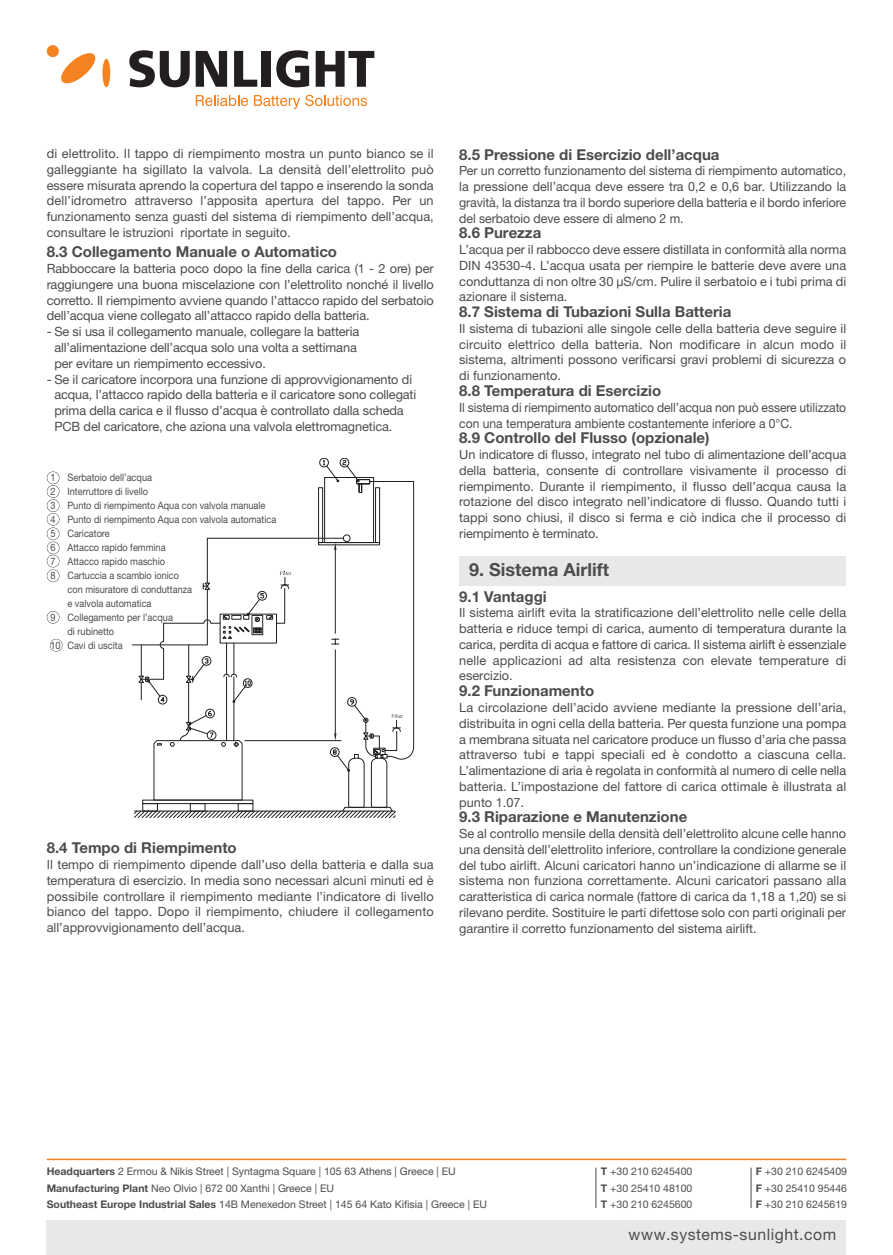
<style>
.page{position:relative;width:893px;height:1255px;background:#fff}
.page>*{position:absolute;margin:0;border:0;box-sizing:border-box;transform-origin:0 0}
.t1{font:700 18px "Helvetica Neue LTW1 G";color:#4b4c4d}
.t2{font:15.75px "Helvetica Neue LTW1 G";letter-spacing:.035em;color:#4b4c4d}
.t3{font:700 15px "Helvetica Neue LTW1 G";color:#4b4c4d}
.t4{font:12.75px/15.8px "Helvetica Neue LTW1 G";letter-spacing:-.01em;color:#4b4c4d;text-align:justify}
.t5{font:12.75px/15.8px "Helvetica Neue LTW1 G";letter-spacing:-.01em;color:#4b4c4d;scale:.95 1}
.t6{font:10.5px "Helvetica Neue LTW1 G";color:#4b4c4d}
.t7{font:10.2px "Helvetica Neue LTW1 G";color:#4b4c4d;scale:.9 1}
.s1{font-weight:700}
</style>
<div class="page">
<hr style="left:47px;top:1158px;width:799px;height:2px;background:#f58220">
<hr style="left:596px;top:1167px;width:1px;height:40px;background:#4b4c4d">
<hr style="left:751px;top:1167px;width:1px;height:40px;background:#4b4c4d">
<div style="left:47px;top:1220px;width:799px;height:34px;background:#e7e8e9"></div>
<svg style="left:129px;top:50px;width:61px;height:37px"></svg>
<svg style="left:196px;top:51px;width:31px;height:36px"></svg>
<svg style="left:234px;top:51px;width:23px;height:36px"></svg>
<div style="left:262px;top:51px;width:9px;height:36px;background:#231f20"></div>
<svg style="left:276px;top:50px;width:33px;height:37px"></svg>
<svg style="left:316px;top:51px;width:58px;height:36px"></svg>
<div style="left:102px;top:59px;width:8px;height:28px;background:#f58220;border-radius:50%"></div>
<svg style="left:61px;top:53px;width:35px;height:31px"></svg>
<div style="left:47px;top:45px;width:12px;height:12px;background:#f58220;border-radius:50%"></div>
<svg style="left:196px;top:95px;width:52px;height:11px"></svg>
<svg style="left:254px;top:95px;width:113px;height:14px"></svg>
<div style="left:459px;top:556px;width:387px;height:29px;background:#e7e8e9"></div>
<svg style="left:132px;top:458px;width:282px;height:359px"></svg>
<div style="left:47px;top:471px;width:13px;height:13px;border:1px solid #4b4c4d;border-radius:50%"></div>
<div style="left:47px;top:485px;width:13px;height:13px;border:1px solid #4b4c4d;border-radius:50%"></div>
<div style="left:47px;top:499px;width:13px;height:13px;border:1px solid #4b4c4d;border-radius:50%"></div>
<div style="left:47px;top:513px;width:13px;height:12px;border:1px solid #4b4c4d;border-radius:50%"></div>
<div style="left:47px;top:527px;width:13px;height:13px;border:1px solid #4b4c4d;border-radius:50%"></div>
<div style="left:47px;top:541px;width:13px;height:13px;border:1px solid #4b4c4d;border-radius:50%"></div>
<div style="left:47px;top:554px;width:13px;height:13px;border:1px solid #4b4c4d;border-radius:50%"></div>
<div style="left:47px;top:569px;width:13px;height:13px;border:1px solid #4b4c4d;border-radius:50%"></div>
<div style="left:47px;top:611px;width:13px;height:12px;border:1px solid #4b4c4d;border-radius:50%"></div>
<div style="left:50px;top:638px;width:13px;height:13px;border:1px solid #4b4c4d;border-radius:50%"></div>
<p class="t4" style="left:47px;top:147px;width:388px">di elettrolito. Il tappo di riempimento mostra un punto bianco se il galleggiante ha sigillato la valvola. La densità dell’elettrolito può essere misurata aprendo la copertura del tappo e inserendo la sonda dell’idrometro attraverso l’apposita apertura del tappo. Per un funzionamento senza guasti del sistema di riempimento dell’acqua, consultare le istruzioni riportate in seguito.</p>
<p class="t3" style="left:47px;top:247px;width:292px">8.3 Collegamento Manuale o Automatico</p>
<p class="t4" style="left:47px;top:262px;width:388px">Rabboccare la batteria poco dopo la fine della carica (1 - 2 ore) per raggiungere una buona miscelazione con l’elettrolito nonché il livello corretto. Il riempimento avviene quando l’attacco rapido del serbatoio dell’acqua viene collegato all’attacco rapido della batteria.</p>
<p class="t4" style="left:54px;top:325px;width:306px;text-align:left;text-indent:-8px">- Se si usa il collegamento manuale, collegare la batteria all’alimentazione dell’acqua solo una volta a settimana per evitare un riempimento eccessivo.</p>
<p class="t4" style="left:54px;top:372px;width:363px;text-align:left;text-indent:-8px">- Se il caricatore incorpora una funzione di approvvigionamento di acqua, l’attacco rapido della batteria e il caricatore sono collegati prima della carica e il flusso d’acqua è controllato dalla scheda PCB del caricatore, che aziona una valvola elettromagnetica.</p>
<p class="t7" style="left:50px;top:473px;width:114px">1 Serbatoio dell’acqua</p>
<p class="t7" style="left:50px;top:487px;width:110px">2 Interruttore di livello</p>
<p class="t7" style="left:50px;top:501px;width:240px">3 Punto di riempimento Aqua con valvola manuale</p>
<p class="t7" style="left:50px;top:515px;width:252px">4 Punto di riempimento Aqua con valvola automatica</p>
<p class="t7" style="left:50px;top:529px;width:67px">5 Caricatore</p>
<p class="t7" style="left:50px;top:543px;width:129px">6 Attacco rapido femmina</p>
<p class="t7" style="left:50px;top:557px;width:129px">7 Attacco rapido maschio</p>
<p class="t7" style="left:50px;top:571px;width:144px">8 Cartuccia a scambio ionico</p>
<p class="t7" style="left:67px;top:585px;width:140px">con misuratore di conduttanza</p>
<p class="t7" style="left:67px;top:599px;width:95px">e valvola automatica</p>
<p class="t7" style="left:50px;top:613px;width:138px">9 Collegamento per l’acqua</p>
<p class="t7" style="left:67px;top:627px;width:53px">di rubinetto</p>
<p class="t7" style="left:50px;top:641px;width:82px">10 Cavi di uscita</p>
<p class="t3" style="left:47px;top:842px;width:191px">8.4 Tempo di Riempimento</p>
<p class="t4" style="left:47px;top:857px;width:388px">Il tempo di riempimento dipende dall’uso della batteria e dalla sua temperatura di esercizio. In media sono necessari alcuni minuti ed è possibile controllare il riempimento mediante l’indicatore di livello bianco del tappo. Dopo il riempimento, chiudere il collegamento all’approvvigionamento dell’acqua.</p>
<p class="t3" style="left:459px;top:149px;width:262px">8.5 Pressione di Esercizio dell’acqua</p>
<p class="t4" style="left:459px;top:164px;width:388px">Per un corretto funzionamento del sistema di riempimento automatico, la pressione dell’acqua deve essere tra 0,2 e 0,6 bar. Utilizzando la gravità, la distanza tra il bordo superiore della batteria e il bordo inferiore del serbatoio deve essere di almeno 2 m.</p>
<p class="t3" style="left:459px;top:228px;width:84px">8.6 Purezza</p>
<p class="t4" style="left:459px;top:243px;width:388px">L’acqua per il rabbocco deve essere distillata in conformità alla norma DIN 43530-4. L’acqua usata per riempire le batterie deve avere una conduttanza di non oltre 30 μS/cm. Pulire il serbatoio e i tubi prima di azionare il sistema.</p>
<p class="t3" style="left:459px;top:306px;width:274px">8.7 Sistema di Tubazioni Sulla Batteria</p>
<p class="t4" style="left:459px;top:322px;width:388px">Il sistema di tubazioni alle singole celle della batteria deve seguire il circuito elettrico della batteria. Non modificare in alcun modo il sistema, altrimenti possono verificarsi gravi problemi di sicurezza o di funzionamento.</p>
<p class="t3" style="left:459px;top:385px;width:204px">8.8 Temperatura di Esercizio</p>
<p class="t5" style="left:459px;top:400px;width:409px">Il sistema di riempimento automatico dell’acqua non può essere utilizzato con una temperatura ambiente costantemente inferiore a 0°C.</p>
<p class="t3" style="left:459px;top:432px;width:252px">8.9 Controllo del Flusso (opzionale)</p>
<p class="t4" style="left:459px;top:448px;width:388px">Un indicatore di flusso, integrato nel tubo di alimentazione dell’acqua della batteria, consente di controllare visivamente il processo di riempimento. Durante il riempimento, il flusso dell’acqua causa la rotazione del disco integrato nell’indicatore di flusso. Quando tutti i tappi sono chiusi, il disco si ferma e ciò indica che il processo di riempimento è terminato.</p>
<h1 class="t1" style="left:469px;top:563px;width:141px">9. Sistema Airlift</h1>
<p class="t3" style="left:459px;top:591px;width:89px">9.1 Vantaggi</p>
<p class="t4" style="left:459px;top:606px;width:388px">Il sistema airlift evita la stratificazione dell’elettrolito nelle celle della batteria e riduce tempi di carica, aumento di temperatura durante la carica, perdita di acqua e fattore di carica. Il sistema airlift è essenziale nelle applicazioni ad alta resistenza con elevate temperature di esercizio.</p>
<p class="t3" style="left:459px;top:685px;width:136px">9.2 Funzionamento</p>
<p class="t4" style="left:459px;top:700px;width:388px">La circolazione dell’acido avviene mediante la pressione dell’aria, distribuita in ogni cella della batteria. Per questa funzione una pompa a membrana situata nel caricatore produce un flusso d’aria che passa attraverso tubi e tappi speciali ed è condotto a ciascuna cella.<br>L’alimentazione di aria è regolata in conformità al numero di celle nella batteria. L’impostazione del fattore di carica ottimale è illustrata al punto 1.07.</p>
<p class="t3" style="left:459px;top:811px;width:230px">9.3 Riparazione e Μanutenzione</p>
<p class="t4" style="left:459px;top:826px;width:388px">Se al controllo mensile della densità dell’elettrolito alcune celle hanno una densità dell’elettrolito inferiore, controllare la condizione generale del tubo airlift. Alcuni caricatori hanno un’indicazione di allarme se il sistema non funziona correttamente. Alcuni caricatori passano alla caratteristica di carica normale (fattore di carica da 1,18 a 1,20) se si rilevano perdite. Sostituire le parti difettose solo con parti originali per garantire il corretto funzionamento del sistema airlift.</p>
<p class="t6" style="left:47px;top:1167px;width:411px"><span class="s1">Headquarters</span> 2 Ermou &amp; Nikis Street | Syntagma Square | 105 63 Athens | Greece | EU</p>
<p class="t6" style="left:601px;top:1167px;width:93px"><span class="s1">Τ</span> +30 210 6245400</p>
<p class="t6" style="left:756px;top:1167px;width:93px"><span class="s1">F</span> +30 210 6245409</p>
<p class="t6" style="left:47px;top:1184px;width:289px"><span class="s1">Manufacturing Plant</span> Neo Olvio | 672 00 Xanthi | Greece | EU</p>
<p class="t6" style="left:601px;top:1184px;width:93px"><span class="s1">Τ</span> +30 25410 48100</p>
<p class="t6" style="left:756px;top:1184px;width:93px"><span class="s1">F</span> +30 25410 95446</p>
<p class="t6" style="left:47px;top:1200px;width:442px"><span class="s1">Southeast Europe Industrial Sales</span> 14B Menexedon Street | 145 64 Kato Kifisia | Greece | EU</p>
<p class="t6" style="left:601px;top:1200px;width:93px"><span class="s1">Τ</span> +30 210 6245600</p>
<p class="t6" style="left:756px;top:1200px;width:93px"><span class="s1">F</span> +30 210 6245619</p>
<p class="t2" style="left:628px;top:1228px;width:209px">www.systems-sunlight.com</p>
</div>
